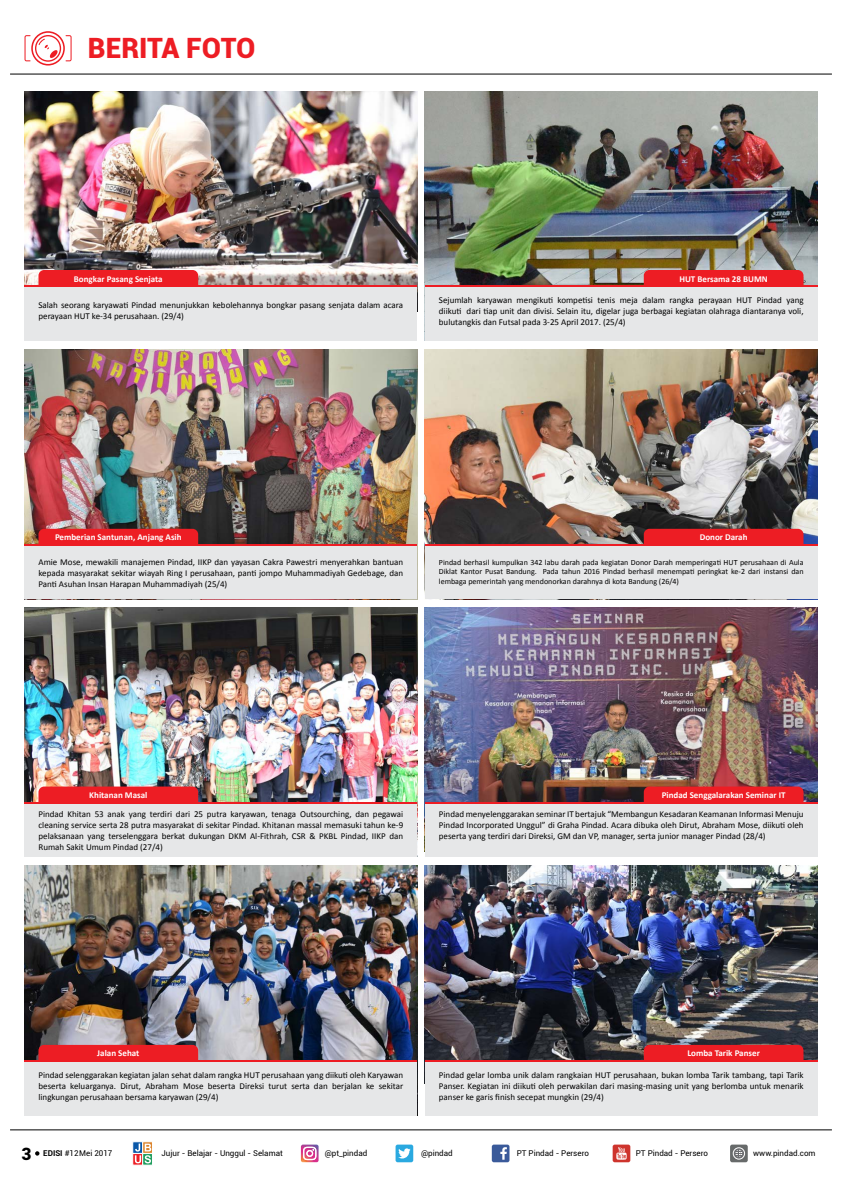
<style>
.page{position:relative;width:842px;height:1191px;background:#fff}
.page>*{position:absolute;margin:0;border:0;box-sizing:border-box;transform-origin:0 0}
.t1{font:900 28px "Roboto";letter-spacing:-.005em;color:#ed1d24}
.t2{font:9px/10.8px "Calibri";color:#000;text-align:justify}
.t3{font:700 9px "Calibri";color:#fff}
.t4{font:8px/9.6px "Calibri";color:#000;text-align:justify}
.t5{font:8px "Roboto";color:#000}
.s1{font-weight:900;font-size:17px}
.s2{font-weight:700}
</style>
<div class="page">
<svg style="left:35px;top:1151px;width:4px;height:4px"></svg>
<div style="left:132px;top:1141px;width:11px;height:12px;background:#0957a8;border:1px solid #fff"></div>
<svg style="left:142px;top:1141px;width:10px;height:12px"></svg>
<svg style="left:132px;top:1154px;width:10px;height:11px"></svg>
<svg style="left:142px;top:1154px;width:10px;height:11px"></svg>
<svg style="left:135px;top:1143px;width:16px;height:20px"></svg>
<svg style="left:301px;top:1144px;width:18px;height:18px"></svg>
<div style="left:396px;top:1144px;width:17px;height:18px;background:#2aa9e0;border-radius:2px"></div>
<svg style="left:398px;top:1148px;width:13px;height:10px"></svg>
<div style="left:492px;top:1144px;width:17px;height:18px;background:#3a5a9a;border-radius:2px"></div>
<svg style="left:500px;top:1147px;width:7px;height:12px"></svg>
<div style="left:613px;top:1144px;width:17px;height:18px;background:#ce342d;border-radius:2px"></div>
<svg style="left:616px;top:1147px;width:11px;height:12px"></svg>
<svg style="left:730px;top:1144px;width:18px;height:18px"></svg>
<div style="left:733px;top:1147px;width:12px;height:12px;border:1px solid #fff;border-radius:50%"></div>
<svg style="left:735px;top:1149px;width:7px;height:8px"></svg>
<hr style="left:10px;top:1129px;width:822px;height:1px;background:#000">
<hr style="left:10px;top:74px;width:822px;height:1px;background:#000">
<img style="left:25px;top:91px;width:392px;height:195px">
<img style="left:25px;top:350px;width:392px;height:194px">
<img style="left:425px;top:91px;width:392px;height:195px">
<img style="left:425px;top:350px;width:392px;height:194px">
<img style="left:25px;top:607px;width:392px;height:195px">
<img style="left:25px;top:866px;width:392px;height:194px">
<img style="left:425px;top:607px;width:392px;height:195px">
<img style="left:425px;top:866px;width:392px;height:194px">
<div style="left:25px;top:1061px;width:392px;height:54px;background:#e6e7e8"></div>
<div style="left:25px;top:803px;width:392px;height:53px;background:#e6e7e8"></div>
<div style="left:25px;top:546px;width:392px;height:53px;background:#e6e7e8"></div>
<div style="left:25px;top:287px;width:392px;height:53px;background:#e6e7e8"></div>
<div style="left:425px;top:803px;width:392px;height:53px;background:#e6e7e8"></div>
<div style="left:425px;top:546px;width:392px;height:53px;background:#e6e7e8"></div>
<div style="left:425px;top:287px;width:392px;height:54px;background:#e6e7e8"></div>
<div style="left:425px;top:1061px;width:392px;height:54px;background:#e6e7e8"></div>
<hr style="left:25px;top:286px;width:392px;height:1px;background:#ed1d24">
<div style="left:38px;top:270px;width:160px;height:16px;background:#ed1d24"></div>
<hr style="left:25px;top:544px;width:392px;height:2px;background:#ed1d24">
<div style="left:38px;top:529px;width:160px;height:15px;background:#ed1d24"></div>
<hr style="left:25px;top:802px;width:392px;height:1px;background:#ed1d24">
<svg style="left:38px;top:786px;width:160px;height:16px;background:#ea2229"></svg>
<hr style="left:25px;top:1060px;width:392px;height:1px;background:#ed1d24">
<div style="left:38px;top:1045px;width:160px;height:15px;background:#ed1d24"></div>
<hr style="left:425px;top:286px;width:392px;height:1px;background:#ed1d24">
<div style="left:644px;top:270px;width:159px;height:16px;background:#ed1d24"></div>
<hr style="left:425px;top:544px;width:392px;height:2px;background:#ed1d24">
<div style="left:644px;top:529px;width:159px;height:15px;background:#ed1d24"></div>
<hr style="left:425px;top:802px;width:392px;height:1px;background:#ed1d24">
<div style="left:644px;top:786px;width:159px;height:16px;background:#ed1d24"></div>
<hr style="left:425px;top:1060px;width:392px;height:1px;background:#ed1d24">
<div style="left:644px;top:1045px;width:159px;height:15px;background:#ed1d24"></div>
<svg style="left:25px;top:31px;width:47px;height:35px"></svg>
<h1 class="t1" style="left:88px;top:29px;width:169px">BERITA FOTO</h1>
<p class="t3" style="left:74px;top:273px;width:90px">Bongkar Pasang Senjata</p>
<p class="t2" style="left:38px;top:299px;width:366px">Salah seorang karyawati Pindad menunjukkan kebolehannya bongkar pasang senjata dalam acara perayaan HUT ke-34 perusahaan. (29/4)</p>
<p class="t3" style="left:679px;top:273px;width:90px">HUT Bersama 28 BUMN</p>
<p class="t2" style="left:439px;top:295px;width:366px">Sejumlah karyawan mengikuti kompetisi tenis meja dalam rangka perayaan HUT Pindad yang diikuti dari tiap unit dan divisi. Selain itu, digelar juga berbagai kegiatan olahraga diantaranya voli, bulutangkis dan Futsal pada 3-25 April 2017. (25/4)</p>
<p class="t3" style="left:55px;top:531px;width:128px">Pemberian Santunan, Anjang Asih</p>
<p class="t2" style="left:38px;top:557px;width:366px">Amie Mose, mewakili manajemen Pindad, IIKP dan yayasan Cakra Pawestri menyerahkan bantuan kepada masyarakat sekitar wiayah Ring I perusahaan, panti jompo Muhammadiyah Gedebage, dan Panti Asuhan Insan Harapan Muhammadiyah (25/4)</p>
<p class="t3" style="left:700px;top:532px;width:49px">Donor Darah</p>
<p class="t4" style="left:439px;top:557px;width:366px">Pindad berhasil kumpulkan 342 labu darah pada kegiatan Donor Darah memperingati HUT perusahaan di Aula Diklat Kantor Pusat Bandung. Pada tahun 2016 Pindad berhasil menempati peringkat ke-2 dari instansi dan lembaga pemerintah yang mendonorkan darahnya di kota Bandung (26/4)</p>
<p class="t3" style="left:89px;top:789px;width:60px">Khitanan Masal</p>
<p class="t2" style="left:38px;top:809px;width:366px">Pindad Khitan 53 anak yang terdiri dari 25 putra karyawan, tenaga Outsourching, dan pegawai cleaning service serta 28 putra masyarakat di sekitar Pindad. Khitanan massal memasuki tahun ke-9 pelaksanaan yang terselenggara berkat dukungan DKM Al-Fithrah, CSR &amp; PKBL Pindad, IIKP dan Rumah Sakit Umum Pindad (27/4)</p>
<p class="t3" style="left:662px;top:789px;width:125px">Pindad Senggalarakan Seminar IT</p>
<p class="t2" style="left:439px;top:809px;width:366px">Pindad menyelenggarakan seminar IT bertajuk “Membangun Kesadaran Keamanan Informasi Menuju Pindad Incorporated Unggul” di Graha Pindad. Acara dibuka oleh Dirut, Abraham Mose, diikuti oleh peserta yang terdiri dari Direksi, GM dan VP, manager, serta junior manager Pindad (28/4)</p>
<p class="t3" style="left:97px;top:1047px;width:44px">Jalan Sehat</p>
<p class="t3" style="left:687px;top:1047px;width:74px">Lomba Tarik Panser</p>
<p class="t2" style="left:38px;top:1070px;width:366px">Pindad selenggarakan kegiatan jalan sehat dalam rangka HUT perusahaan yang diikuti oleh Karyawan beserta keluarganya. Dirut, Abraham Mose beserta Direksi turut serta dan berjalan ke sekitar lingkungan perusahaan bersama karyawan (29/4)</p>
<p class="t2" style="left:439px;top:1070px;width:366px">Pindad gelar lomba unik dalam rangkaian HUT perusahaan, bukan lomba Tarik tambang, tapi Tarik Panser. Kegiatan ini diikuti oleh perwakilan dari masing-masing unit yang berlomba untuk menarik panser ke garis finish secepat mungkin (29/4)</p>
<p class="t5" style="left:21px;top:1147px;width:93px"><span class="s1">3</span> <span class="s2">EDISI</span> #12Mei 2017</p>
<p class="t5" style="left:161px;top:1147px;width:123px">Jujur - Belajar - Unggul - Selamat</p>
<p class="t5" style="left:325px;top:1147px;width:44px">@pt_pindad</p>
<p class="t5" style="left:421px;top:1147px;width:33px">@pindad</p>
<p class="t5" style="left:517px;top:1147px;width:74px">PT Pindad - Persero</p>
<p class="t5" style="left:636px;top:1147px;width:74px">PT Pindad - Persero</p>
<p class="t5" style="left:753px;top:1147px;width:64px">www.pindad.com</p>
</div>
